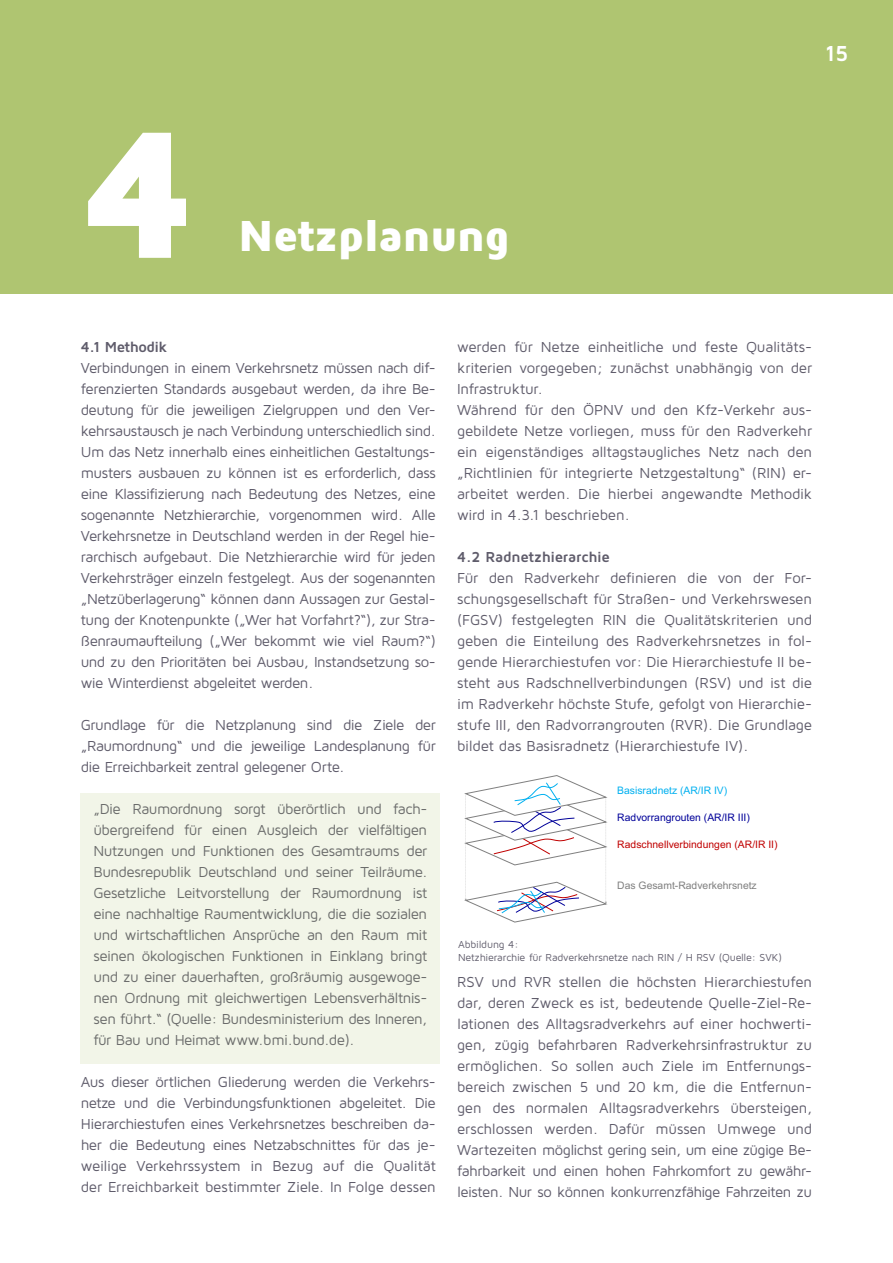
<style>
.page{position:relative;width:893px;height:1263px;background:#fff}
.page>*{position:absolute;margin:0;border:0;box-sizing:border-box;transform-origin:0 0}
.t1{font:900 187.5px "Maven Pro";color:#fff}
.t2{font:900 45px "Maven Pro";letter-spacing:-.03em;color:#fff}
.t3{font:700 22.5px "Maven Pro";color:#fff}
.t4{font:15px/21px "Maven Pro";letter-spacing:-.02em;color:#5f5c6b;text-align:justify}
.t5{font:700 15px "Maven Pro";letter-spacing:-.015em;color:#5f5c6b}
.t6{font:700 15px "Maven Pro";letter-spacing:-.035em;color:#5f5c6b}
.t7{font:10.5px/12.6px "Maven Pro";letter-spacing:-.015em;color:#5f5c6b}
.t8{font:10.35px "Arial";color:#c00000}
.t9{font:10.35px "Arial";color:#009}
.t10{font:10.35px "Arial";color:#7f7f7f}
.t11{font:10.35px "Arial";color:#00b0f0}
</style>
<div class="page">
<div style="left:0;top:0;width:893px;height:293px;background:#afc571"></div>
<div style="left:81px;top:793px;width:359px;height:270px;background:#f2f5e8"></div>
<svg style="left:465px;top:775px;width:142px;height:147px"></svg>
<h1 class="t1" style="left:81px;top:77px;width:117px">4</h1>
<h2 class="t2" style="left:238px;top:207px;width:273px">Netzplanung</h2>
<h3 class="t3" style="left:825px;top:39px;width:26px">15</h3>
<p class="t6" style="left:81px;top:338px;width:88px">4.1 Methodik</p>
<p class="t4" style="left:81px;top:357px;width:357px">Verbindungen in einem Verkehrsnetz müssen nach dif&shy;ferenzierten Standards ausgebaut werden, da ihre Be&shy;deutung für die jeweiligen Zielgruppen und den Ver&shy;kehrsaustausch je nach Verbindung unterschiedlich sind.<br>Um das Netz innerhalb eines einheitlichen Gestaltungs&shy;musters ausbauen zu können ist es erforderlich, dass eine Klassifizierung nach Bedeutung des Netzes, eine sogenannte Netzhierarchie, vorgenommen wird. Alle Verkehrsnetze in Deutschland werden in der Regel hie&shy;rarchisch aufgebaut. Die Netzhierarchie wird für jeden Verkehrsträger einzeln festgelegt. Aus der sogenannten „Netzüberlagerung“ können dann Aussagen zur Gestal&shy;tung der Knotenpunkte („Wer hat Vorfahrt?“), zur Stra&shy;ßenraumaufteilung („Wer bekommt wie viel Raum?“) und zu den Prioritäten bei Ausbau, Instandsetzung so&shy;wie Winterdienst abgeleitet werden.</p>
<p class="t4" style="left:81px;top:714px;width:357px">Grundlage für die Netzplanung sind die Ziele der „Raumordnung“ und die jeweilige Landesplanung für die Erreichbarkeit zentral gelegener Orte.</p>
<p class="t4" style="left:94px;top:798px;width:335px">„Die Raumordnung sorgt überörtlich und fach&shy;übergreifend für einen Ausgleich der vielfältigen Nutzungen und Funktionen des Gesamtraums der Bundesrepublik Deutschland und seiner Teilräume.<br>Gesetzliche Leitvorstellung der Raumordnung ist eine nachhaltige Raumentwicklung, die die sozialen und wirtschaftlichen Ansprüche an den Raum mit seinen ökologischen Funktionen in Einklang bringt und zu einer dauerhaften, großräumig ausgewoge&shy;nen Ordnung mit gleichwertigen Lebensverhältnis&shy;sen führt.“ (Quelle: Bundesministerium des Inneren, für Bau und Heimat www.bmi.bund.de).</p>
<p class="t4" style="left:81px;top:1071px;width:357px">Aus dieser örtlichen Gliederung werden die Verkehrs&shy;netze und die Verbindungsfunktionen abgeleitet. Die Hierarchiestufen eines Verkehrsnetzes beschreiben da&shy;her die Bedeutung eines Netzabschnittes für das je&shy;weilige Verkehrssystem in Bezug auf die Qualität der Erreichbarkeit bestimmter Ziele. In Folge dessen</p>
<p class="t4" style="left:457px;top:336px;width:357px;text-align:left">werden für Netze einheitliche und feste Qualitäts&shy;kriterien vorgegeben; zunächst unabhängig von der Infrastruktur.<br>Während für den ÖPNV und den Kfz-Verkehr aus&shy;gebildete Netze vorliegen, muss für den Radverkehr ein eigenständiges alltagstaugliches Netz nach den „Richtlinien für integrierte Netzgestaltung“ (RIN) er&shy;arbeitet werden. Die hierbei angewandte Methodik wird in 4.3.1 beschrieben.</p>
<p class="t5" style="left:457px;top:548px;width:154px">4.2 Radnetzhierarchie</p>
<p class="t4" style="left:457px;top:567px;width:357px">Für den Radverkehr definieren die von der For&shy;schungsgesellschaft für Straßen- und Verkehrswesen (FGSV) festgelegten RIN die Qualitätskriterien und geben die Einteilung des Radverkehrsnetzes in fol&shy;gende Hierarchiestufen vor: Die Hierarchiestufe II be&shy;steht aus Radschnellverbindungen (RSV) und ist die im Radverkehr höchste Stufe, gefolgt von Hierarchie&shy;stufe III, den Radvorrangrouten (RVR). Die Grundlage bildet das Basisradnetz (Hierarchiestufe IV).</p>
<p class="t11" style="left:617px;top:783px;width:111px">Basisradnetz (AR/IR IV)</p>
<p class="t9" style="left:617px;top:810px;width:134px">Radvorrangrouten (AR/IR III)</p>
<p class="t8" style="left:617px;top:837px;width:162px">Radschnellverbindungen (AR/IR II)</p>
<p class="t10" style="left:617px;top:879px;width:141px">Das Gesamt-Radverkehrsnetz</p>
<p class="t7" style="left:458px;top:938px;width:326px">Abbildung 4:<br>Netzhierarchie für Radverkehrsnetze nach RIN / H RSV (Quelle: SVK)</p>
<p class="t4" style="left:457px;top:970px;width:357px">RSV und RVR stellen die höchsten Hierarchiestufen dar, deren Zweck es ist, bedeutende Quelle-Ziel-Re&shy;lationen des Alltagsradverkehrs auf einer hochwerti&shy;gen, zügig befahrbaren Radverkehrsinfrastruktur zu ermöglichen. So sollen auch Ziele im Entfernungs&shy;bereich zwischen 5 und 20 km, die die Entfernun&shy;gen des normalen Alltagsradverkehrs übersteigen, erschlossen werden. Dafür müssen Umwege und Wartezeiten möglichst gering sein, um eine zügige Be&shy;fahrbarkeit und einen hohen Fahrkomfort zu gewähr&shy;leisten. Nur so können konkurrenzfähige Fahrzeiten zu</p>
</div>
